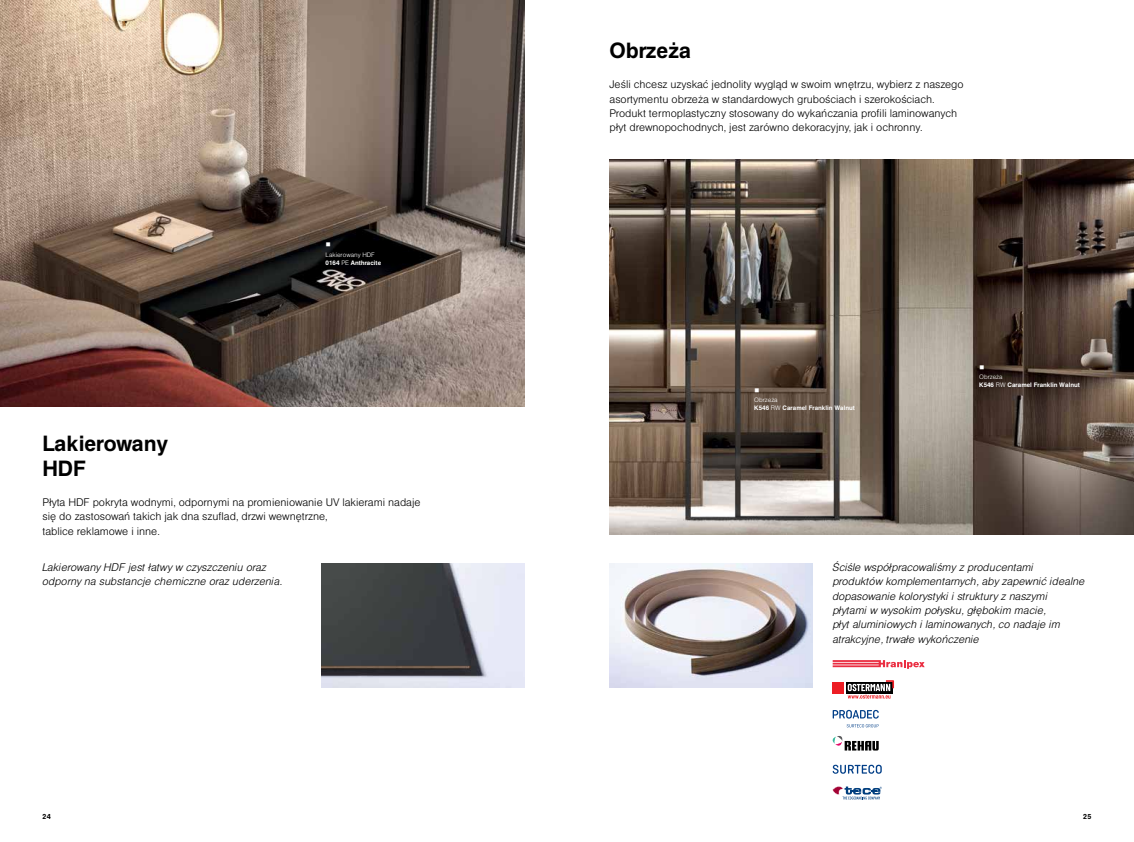
<style>
.page{position:relative;width:1134px;height:842px;background:#fff}
.page>*{position:absolute;margin:0;border:0;box-sizing:border-box;transform-origin:0 0}
.t1{font:700 24px/25px "Helen Pro";color:#000}
.t2{font:300 12px/14.4px "Helen Pro";color:#000}
.t3{font:italic 300 12px/14.4px "Helen Pro";color:#000}
.t4{font:700 8px "Helen Pro";color:#000}
.t5{font:700 7px/8.4px "Helen Pro";color:#fff}
.t6{font:300 7px/8.4px "Helen Pro";color:#fff}
.s1{font-weight:700}
.s2{font-weight:300}
</style>
<div class="page">
<img style="left:0;top:0;width:524px;height:407px">
<img style="left:609px;top:160px;width:525px;height:375px">
<img style="left:321px;top:563px;width:203px;height:124px">
<img style="left:609px;top:563px;width:204px;height:124px">
<svg style="left:833px;top:660px;width:92px;height:9px"></svg>
<div style="left:833px;top:682px;width:11px;height:11px;background:#ed1d24"></div>
<svg style="left:846px;top:682px;width:2px;height:11px"></svg>
<svg style="left:848px;top:680px;width:46px;height:19px"></svg>
<svg style="left:833px;top:710px;width:46px;height:17px"></svg>
<svg style="left:833px;top:736px;width:46px;height:14px"></svg>
<svg style="left:833px;top:765px;width:49px;height:9px"></svg>
<svg style="left:833px;top:786px;width:49px;height:13px"></svg>
<svg style="left:326px;top:242px;width:4px;height:4px"></svg>
<svg style="left:755px;top:388px;width:4px;height:4px"></svg>
<svg style="left:980px;top:365px;width:4px;height:4px"></svg>
<h1 class="t1" style="left:609px;top:37px;width:83px">Obrzeża</h1>
<h1 class="t1" style="left:43px;top:430px;width:127px">Lakierowany<br>HDF</h1>
<p class="t6" style="left:326px;top:250px;width:57px">Lakierowany HDF<br><span class="s1">0164</span> PE <span class="s1">Anthracite</span></p>
<p class="t2" style="left:43px;top:495px;width:380px">Płyta HDF pokryta wodnymi, odpornymi na promieniowanie UV lakierami nadaje się do zastosowań takich jak dna szuflad, drzwi wewnętrzne,<br>tablice reklamowe i inne.</p>
<p class="t3" style="left:43px;top:559px;width:241px">Lakierowany HDF jest łatwy w czyszczeniu oraz odporny na substancje chemiczne oraz uderzenia.</p>
<p class="t2" style="left:609px;top:77px;width:356px">Jeśli chcesz uzyskać jednolity wygląd w swoim wnętrzu, wybierz z naszego asortymentu obrzeża w standardowych grubościach i szerokościach.<br>Produkt termoplastyczny stosowany do wykańczania profili laminowanych płyt drewnopochodnych, jest zarówno dekoracyjny, jak i ochronny.</p>
<p class="t5" style="left:754px;top:395px;width:102px"><span class="s2">Obrzeża<br></span>K546 <span class="s2">RW</span> Caramel Franklin Walnut</p>
<p class="t5" style="left:979px;top:372px;width:102px"><span class="s2">Obrzeża<br></span>K546 <span class="s2">RW</span> Caramel Franklin Walnut</p>
<p class="t3" style="left:833px;top:559px;width:254px">Ściśle współpracowaliśmy z producentami produktów komplementarnych, aby zapewnić idealne dopasowanie kolorystyki i struktury z naszymi płytami w wysokim połysku, głębokim macie,<br>płyt aluminiowych i laminowanych, co nadaje im atrakcyjne, trwałe wykończenie</p>
<p class="t4" style="left:43px;top:811px;width:10px">24</p>
<p class="t4" style="left:1083px;top:811px;width:10px">25</p>
</div>
